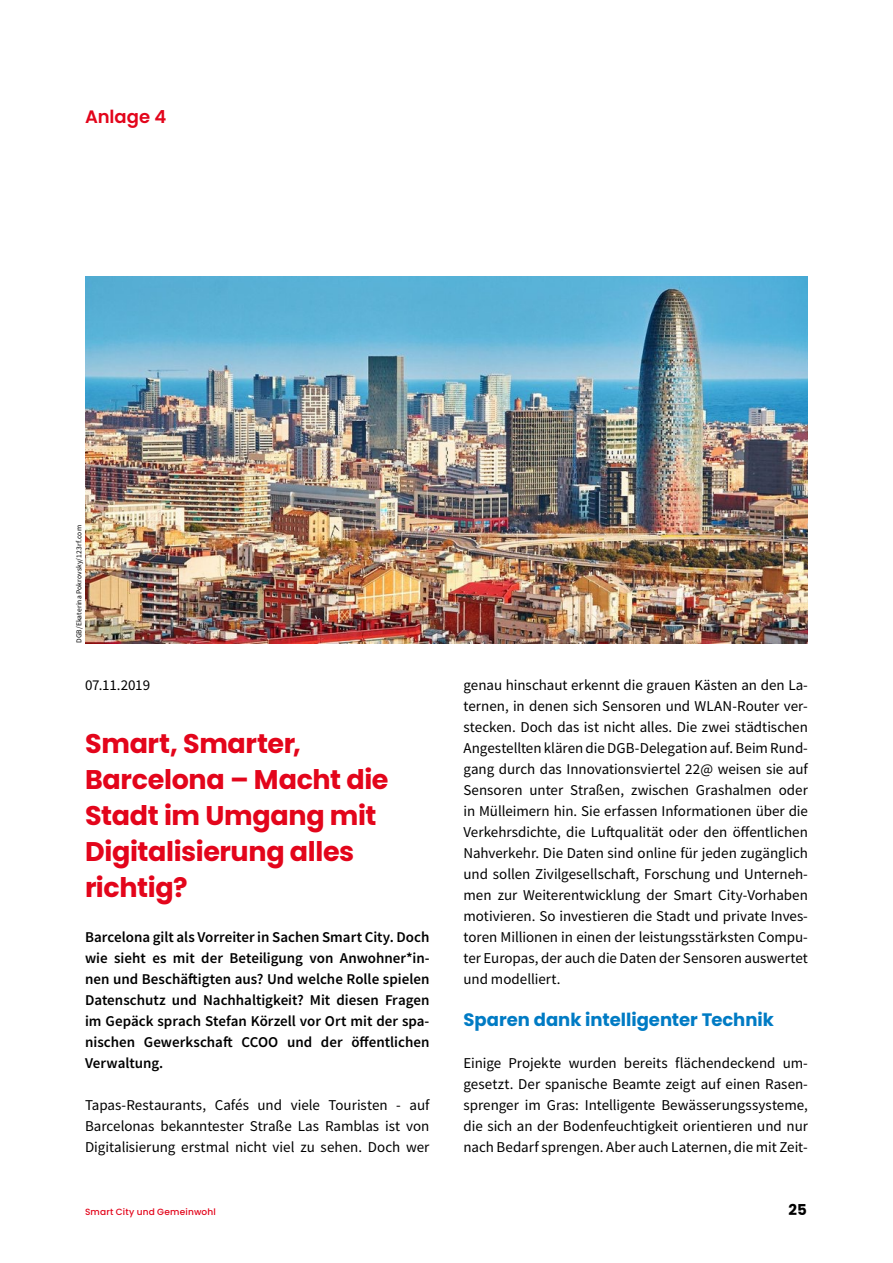
<style>
.page{position:relative;width:893px;height:1263px;background:#fff}
.page>*{position:absolute;margin:0;border:0;box-sizing:border-box;transform-origin:0 0}
.t1{font:700 27px/36px "Poppins";letter-spacing:-.015em;color:#e3051b}
.t2{font:700 18px "Poppins";color:#007bc4}
.t3{font:600 18px "Poppins";color:#e3051b}
.t4{font:15px/21px "Source Sans Pro";color:#000;text-align:justify}
.t5{font:600 15px/21px "Source Sans Pro";color:#000;text-align:justify}
.t6{font:700 15px "Poppins";color:#000}
.t7{font:500 9px "Poppins";letter-spacing:.02em;color:#e3051b}
.t8{font:7.5px "Source Sans Pro";letter-spacing:.015em;color:#000}
</style>
<div class="page">
<img style="left:85px;top:276px;width:723px;height:367px">
<p class="t3" style="left:85px;top:106px;width:83px">Anlage 4</p>
<p class="t8" style="left:74px;top:643px;width:119px;rotate:-90deg">DGB/Ekaterina Pokrovsky/123rf.com</p>
<p class="t4" style="left:85px;top:674px;width:67px">07.11.2019</p>
<h1 class="t1" style="left:85px;top:726px;width:305px">Smart, Smarter,<br>Barcelona – Macht die<br>Stadt im Umgang mit<br>Digitalisierung alles richtig?</h1>
<p class="t5" style="left:85px;top:926px;width:346px">Barcelona gilt als Vorreiter in Sachen Smart City. Doch wie sieht es mit der Beteiligung von Anwohner*in&shy;nen und Beschäftigten aus? Und welche Rolle spielen Datenschutz und Nachhaltigkeit? Mit diesen Fragen im Gepäck sprach Stefan Körzell vor Ort mit der spa&shy;nischen Gewerkschaft CCOO und der öffentlichen Verwaltung.</p>
<p class="t4" style="left:85px;top:1094px;width:346px">Tapas-Restaurants, Cafés und viele Touristen - auf Barcelonas bekanntester Straße Las Ramblas ist von Digitalisierung erstmal nicht viel zu sehen. Doch wer</p>
<p class="t4" style="left:463px;top:674px;width:346px">genau hinschaut erkennt die grauen Kästen an den La&shy;ternen, in denen sich Sensoren und WLAN-Router ver&shy;stecken. Doch das ist nicht alles. Die zwei städtischen Angestellten klären die DGB-Delegation auf. Beim Rund&shy;gang durch das Innovationsviertel 22@ weisen sie auf Sensoren unter Straßen, zwischen Grashalmen oder in Mülleimern hin. Sie erfassen Informationen über die Verkehrsdichte, die Luftqualität oder den öffentlichen Nahverkehr. Die Daten sind online für jeden zugänglich und sollen Zivilgesellschaft, Forschung und Unterneh&shy;men zur Weiterentwicklung der Smart City-Vorhaben motivieren. So investieren die Stadt und private Inves&shy;toren Millionen in einen der leistungsstärksten Compu&shy;ter Europas, der auch die Daten der Sensoren auswertet und modelliert.</p>
<p class="t2" style="left:463px;top:1009px;width:312px">Sparen dank intelligenter Technik</p>
<p class="t4" style="left:463px;top:1052px;width:346px">Einige Projekte wurden bereits flächendeckend um&shy;gesetzt. Der spanische Beamte zeigt auf einen Rasen&shy;sprenger im Gras: Intelligente Bewässerungssysteme, die sich an der Bodenfeuchtigkeit orientieren und nur nach Bedarf sprengen. Aber auch Laternen, die mit Zeit-</p>
<p class="t7" style="left:85px;top:1207px;width:132px">Smart City und Gemeinwohl</p>
<p class="t6" style="left:788px;top:1201px;width:20px">25</p>
</div>
